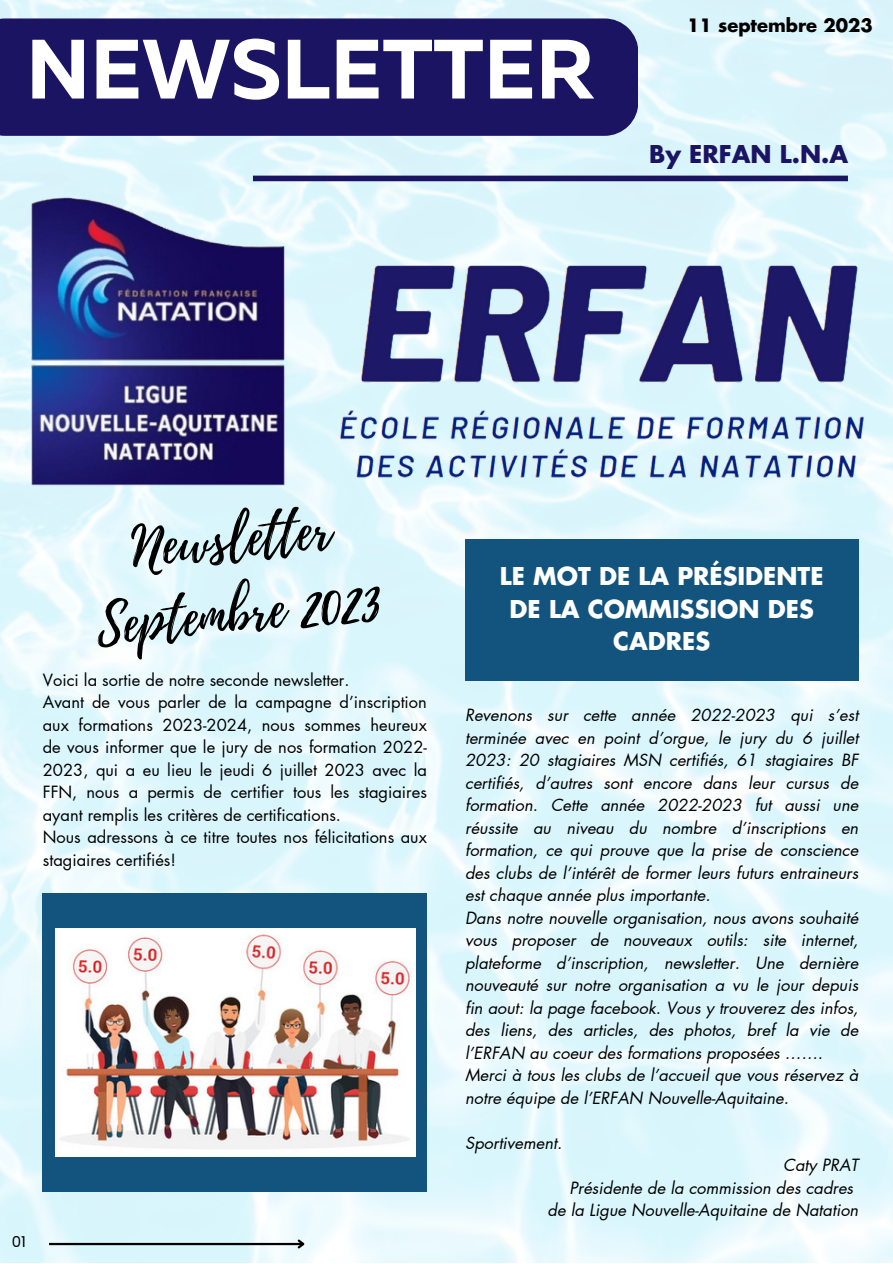
<style>
.page{position:relative;width:893px;height:1264px;background:#fff}
.page>*{position:absolute;margin:0;border:0;box-sizing:border-box;transform-origin:0 0}
.t1{font:700 83.85px "Muller";color:#fff}
.t2{font:53.4px/74.4px "Playlist Script";color:#000;text-align:center}
.t3{font:700 24px/32.5px "Futura LT Pro";color:#fff;text-align:center}
.t4{font:700 24px "Futura LT Pro";color:#1b1463}
.t5{font:700 18px "Futura LT Pro";color:#000}
.t6{font:italic 16.5px/22.5px "Futura LT Pro";color:#000;text-align:justify}
.t7{font:16.5px/22.5px "Futura LT Pro";color:#000;text-align:justify}
.t8{font:15px "Poppins";color:#000}
</style>
<div class="page">
<img style="left:0;top:0;width:892px;height:1262px">
<div style="left:0;top:18px;width:638px;height:118px;background:#1b1463"></div>
<div style="left:253px;top:176px;width:594px;height:5px;background:#1b1463"></div>
<div style="left:465px;top:539px;width:393px;height:142px;background:#13547e"></div>
<div style="left:43px;top:893px;width:384px;height:299px;background:#13547e"></div>
<img style="left:55px;top:928px;width:360px;height:228px">
<hr style="left:49px;top:1242px;width:254px;height:3px;background:#000">
<svg style="left:295px;top:1237px;width:12px;height:13px"></svg>
<img style="left:26px;top:196px;width:840px;height:295px">
<p class="t1" style="left:26px;top:34px;width:570px">NEWSLETTER</p>
<p class="t5" style="left:687px;top:17px;width:187px">11 septembre 2023</p>
<p class="t4" style="left:649px;top:143px;width:200px">By ERFAN L.N.A</p>
<p class="t2" style="left:87px;top:515px;width:286px;rotate:-5deg">Newsletter<br>Septembre 2023</p>
<p class="t7" style="left:43px;top:669px;width:308px">Voici la sortie de notre seconde newsletter.</p>
<p class="t7" style="left:43px;top:691px;width:385px">Avant de vous parler de la campagne d’inscription aux formations 2023-2024, nous sommes heureux de vous informer que le jury de nos formation 2022- 2023, qui a eu lieu le jeudi 6 juillet 2023 avec la FFN, nous a permis de certifier tous les stagiaires ayant remplis les critères de certifications.</p>
<p class="t7" style="left:43px;top:826px;width:385px">Nous adressons à ce titre toutes nos félicitations aux stagiaires certifiés!</p>
<p class="t8" style="left:12px;top:1231px;width:16px">01</p>
<p class="t3" style="left:500px;top:561px;width:325px">LE MOT DE LA PRÉSIDENTE<br>DE LA COMMISSION DES<br>CADRES</p>
<p class="t6" style="left:465px;top:704px;width:394px">Revenons sur cette année 2022-2023 qui s’est terminée avec en point d’orgue, le jury du 6 juillet 2023: 20 stagiaires MSN certifiés, 61 stagiaires BF certifiés, d’autres sont encore dans leur cursus de formation. Cette année 2022-2023 fut aussi une réussite au niveau du nombre d’inscriptions en formation, ce qui prouve que la prise de conscience des clubs de l’intérêt de former leurs futurs entraineurs est chaque année plus importante.</p>
<p class="t6" style="left:465px;top:907px;width:394px">Dans notre nouvelle organisation, nous avons souhaité vous proposer de nouveaux outils: site internet, plateforme d’inscription, newsletter. Une dernière nouveauté sur notre organisation a vu le jour depuis fin aout: la page facebook. Vous y trouverez des infos, des liens, des articles, des photos, bref la vie de l’ERFAN au coeur des formations proposées …….</p>
<p class="t6" style="left:465px;top:1064px;width:394px">Merci à tous les clubs de l’accueil que vous réservez à notre équipe de l’ERFAN Nouvelle-Aquitaine.</p>
<p class="t6" style="left:465px;top:1131px;width:98px">Sportivement.</p>
<p class="t6" style="left:783px;top:1154px;width:77px">Caty PRAT</p>
<p class="t6" style="left:569px;top:1176px;width:285px">Présidente de la commission des cadres</p>
<p class="t6" style="left:547px;top:1199px;width:312px">de la Ligue Nouvelle-Aquitaine de Natation</p>
</div>
